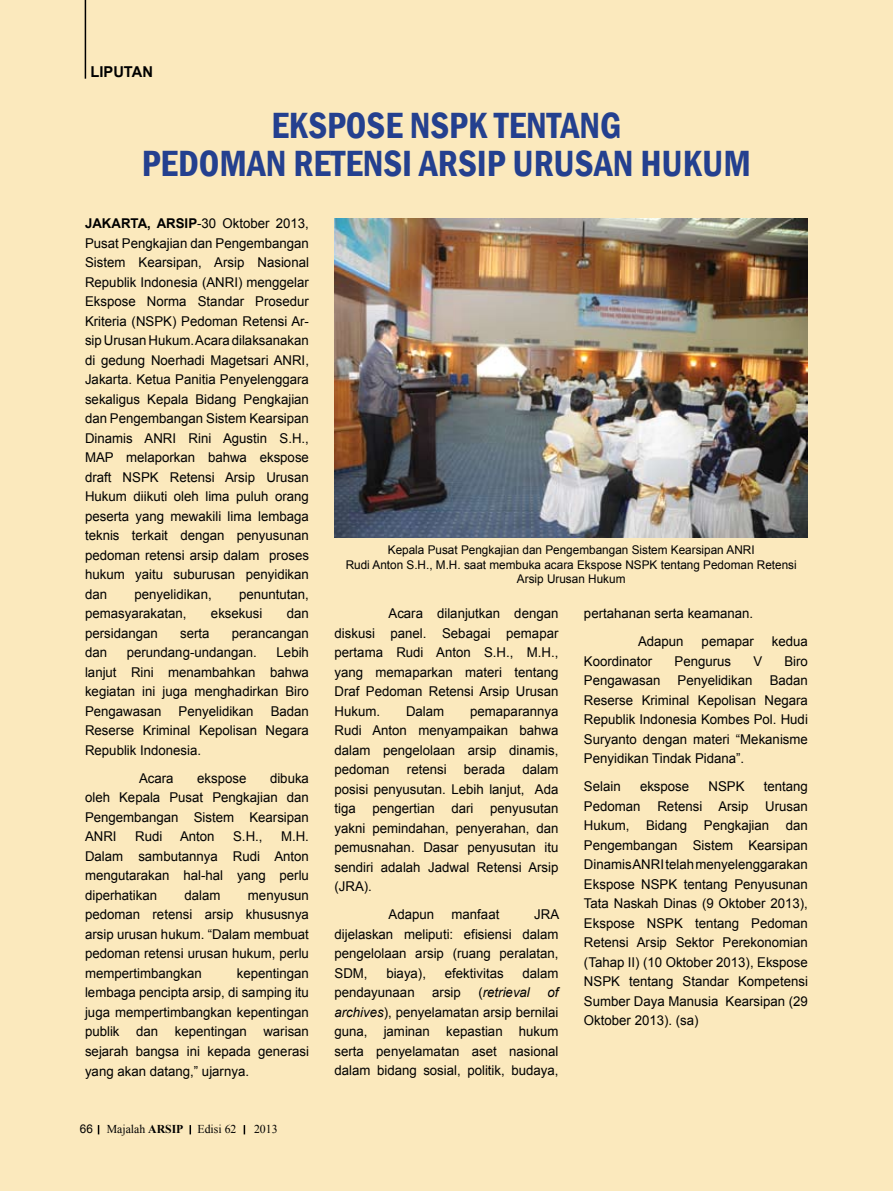
<style>
.page{position:relative;width:893px;height:1191px;background:#fbe9bd}
.page>*{position:absolute;margin:0;border:0;box-sizing:border-box;transform-origin:0 0}
.t1{font:600 condensed 37.5px/37.5px "Franklin Gothic";color:#24408f;text-align:center}
.t2{font:700 15px "Arial";color:#000}
.t3{font:13.5px/19.5px "Arial";color:#000;text-align:justify}
.t4{font:italic 13.5px "Arial";color:#000}
.t5{font:12px/14.4px "Arial";color:#000;text-align:center}
.t6{font:12px "Times New Roman";color:#000}
.s1{font-weight:700}
.s2{font-family:"Arial"}
.s3{font-style:normal}
.s4{font-style:italic}
</style>
<div class="page">
<hr style="left:85px;top:0;width:1px;height:79px;background:#000">
<img style="left:334px;top:218px;width:474px;height:319px">
<p class="t2" style="left:90px;top:62px;width:64px">LIPUTAN</p>
<h1 class="t1" style="left:142px;top:106px;width:611px">EKSPOSE NSPK TENTANG<br>PEDOMAN RETENSI ARSIP URUSAN HUKUM</h1>
<p class="t3" style="left:85px;top:214px;width:225px"><span class="s1">JAKARTA, ARSIP</span>-30 Oktober 2013, Pusat Pengkajian dan Pengembangan Sistem Kearsipan, Arsip Nasional Republik Indonesia (ANRI) menggelar Ekspose Norma Standar Prosedur Kriteria (NSPK) Pedoman Retensi Ar&shy;sip Urusan Hukum. Acara dilaksanakan di gedung Noerhadi Magetsari ANRI, Jakarta. Ketua Panitia Penyelenggara sekaligus Kepala Bidang Pengkajian dan Pengembangan Sistem Kearsipan Dinamis ANRI Rini Agustin S.H., MAP melaporkan bahwa ekspose draft NSPK Retensi Arsip Urusan Hukum diikuti oleh lima puluh orang peserta yang mewakili lima lembaga teknis terkait dengan penyusunan pedoman retensi arsip dalam proses hukum yaitu suburusan penyidikan dan</p>
<p class="t3" style="left:134px;top:584px;width:79px">penyelidikan,</p>
<p class="t3" style="left:239px;top:584px;width:71px">penuntutan,</p>
<p class="t3" style="left:85px;top:604px;width:103px">pemasyarakatan,</p>
<p class="t3" style="left:211px;top:604px;width:53px">eksekusi</p>
<p class="t3" style="left:287px;top:604px;width:24px">dan</p>
<p class="t3" style="left:85px;top:623px;width:74px">persidangan</p>
<p class="t3" style="left:180px;top:623px;width:31px">serta</p>
<p class="t3" style="left:232px;top:623px;width:79px">perancangan</p>
<p class="t3" style="left:85px;top:643px;width:24px">dan</p>
<p class="t3" style="left:127px;top:643px;width:132px">perundang-undangan.</p>
<p class="t3" style="left:85px;top:643px;width:225px;text-indent:192px">Lebih lanjut Rini menambahkan bahwa kegiatan ini juga menghadirkan Biro Pengawasan</p>
<p class="t3" style="left:85px;top:701px;width:225px;text-indent:186px">Badan Reserse Kriminal Kepolisan Negara Republik Indonesia.</p>
<p class="t3" style="left:139px;top:768px;width:36px">Acara</p>
<p class="t3" style="left:197px;top:768px;width:51px">ekspose</p>
<p class="t3" style="left:179px;top:701px;width:77px">Penyelidikan</p>
<p class="t3" style="left:85px;top:768px;width:225px;text-indent:185px">dibuka oleh Kepala Pusat Pengkajian dan Pengembangan Sistem Kearsipan ANRI</p>
<p class="t3" style="left:135px;top:827px;width:29px">Rudi</p>
<p class="t3" style="left:180px;top:827px;width:36px">Anton</p>
<p class="t3" style="left:233px;top:827px;width:31px">S.H.,</p>
<p class="t3" style="left:85px;top:827px;width:225px;text-indent:196px">M.H.<br>Dalam sambutannya Rudi Anton mengutarakan hal-hal yang perlu diperhatikan</p>
<p class="t3" style="left:185px;top:885px;width:38px">dalam</p>
<p class="t3" style="left:85px;top:885px;width:225px;text-indent:163px">menyusun pedoman retensi arsip khususnya arsip urusan hukum. “Dalam membuat pedoman retensi urusan hukum, perlu mempertimbangkan</p>
<p class="t3" style="left:85px;top:963px;width:225px;text-indent:152px">kepentingan lembaga pencipta arsip, di samping itu juga mempertimbangkan kepentingan publik dan kepentingan warisan sejarah bangsa ini kepada generasi yang akan datang,” ujarnya.</p>
<p class="t6" style="left:80px;top:1120px;width:158px"><span class="s2">66</span> Majalah <span class="s1">ARSIP</span> Edisi 62</p>
<p class="t6" style="left:254px;top:1120px;width:25px">2013</p>
<p class="t5" style="left:346px;top:543px;width:453px">Kepala Pusat Pengkajian dan Pengembangan Sistem Kearsipan ANRI<br>Rudi Anton S.H., M.H. saat membuka acara Ekspose NSPK tentang Pedoman Retensi<br>Arsip Urusan Hukum</p>
<p class="t3" style="left:334px;top:604px;width:225px;text-indent:54px">Acara dilanjutkan dengan diskusi panel. Sebagai pemapar pertama Rudi Anton S.H., M.H., yang memaparkan materi tentang Draf Pedoman Retensi Arsip Urusan Hukum.</p>
<p class="t3" style="left:406px;top:701px;width:40px">Dalam</p>
<p class="t3" style="left:334px;top:701px;width:225px;text-indent:136px">pemaparannya Rudi Anton menyampaikan bahwa dalam pengelolaan arsip dinamis, pedoman</p>
<p class="t3" style="left:334px;top:760px;width:225px;text-indent:188px">dalam posisi penyusutan. Lebih lanjut, Ada tiga pengertian dari penyusutan yakni pemindahan, penyerahan, dan pemusnahan. Dasar penyusutan itu sendiri adalah Jadwal Retensi Arsip (JRA).</p>
<p class="t3" style="left:388px;top:905px;width:47px">Adapun</p>
<p class="t3" style="left:452px;top:905px;width:49px">manfaat</p>
<p class="t3" style="left:407px;top:760px;width:41px">retensi</p>
<p class="t3" style="left:464px;top:760px;width:43px">berada</p>
<p class="t3" style="left:334px;top:905px;width:226px;text-indent:200px">JRA dijelaskan meliputi: efisiensi dalam pengelolaan arsip (ruang peralatan, SDM,</p>
<p class="t3" style="left:386px;top:963px;width:41px">biaya),</p>
<p class="t3" style="left:445px;top:963px;width:60px">efektivitas</p>
<p class="t3" style="left:522px;top:963px;width:38px">dalam</p>
<p class="t3" style="left:334px;top:983px;width:82px">pendayunaan</p>
<p class="t3" style="left:432px;top:983px;width:30px">arsip</p>
<p class="t4" style="left:478px;top:983px;width:53px"><span class="s3">(</span>retrieval</p>
<p class="t3" style="left:334px;top:983px;width:225px;text-indent:213px"><span class="s4">of archives</span>), penyelamatan arsip bernilai guna, jaminan kepastian hukum serta penyelamatan aset nasional dalam bidang sosial, politik, budaya,</p>
<p class="t3" style="left:638px;top:599px;width:117px;line-height:28px;text-indent:-54px">pertahanan serta keamanan.<br>Adapun</p>
<p class="t3" style="left:702px;top:632px;width:54px">pemapar</p>
<p class="t3" style="left:772px;top:632px;width:38px">kedua</p>
<p class="t3" style="left:584px;top:651px;width:70px">Koordinator</p>
<p class="t3" style="left:675px;top:651px;width:58px">Pengurus</p>
<p class="t3" style="left:753px;top:651px;width:10px">V</p>
<p class="t3" style="left:784px;top:651px;width:25px">Biro</p>
<p class="t3" style="left:584px;top:671px;width:78px">Pengawasan</p>
<p class="t3" style="left:678px;top:671px;width:77px">Penyelidikan</p>
<p class="t3" style="left:584px;top:671px;width:225px;text-indent:186px">Badan Reserse Kriminal Kepolisan Negara Republik Indonesia Kombes Pol. Hudi Suryanto dengan materi “Mekanisme Penyidikan Tindak Pidana”.</p>
<p class="t3" style="left:584px;top:777px;width:38px">Selain</p>
<p class="t3" style="left:640px;top:777px;width:51px">ekspose</p>
<p class="t3" style="left:708px;top:777px;width:38px">NSPK</p>
<p class="t3" style="left:584px;top:777px;width:225px;text-indent:180px">tentang Pedoman Retensi Arsip Urusan Hukum, Bidang Pengkajian dan Pengembangan Sistem Kearsipan Dinamis ANRI telah menyelenggarakan Ekspose NSPK tentang Penyusunan Tata Naskah Dinas (9 Oktober 2013), Ekspose NSPK tentang Pedoman Retensi Arsip Sektor Perekonomian (Tahap II) (10 Oktober 2013), Ekspose NSPK tentang Standar Kompetensi Sumber Daya Manusia Kearsipan (29<br>Oktober 2013). (sa)</p>
</div>
